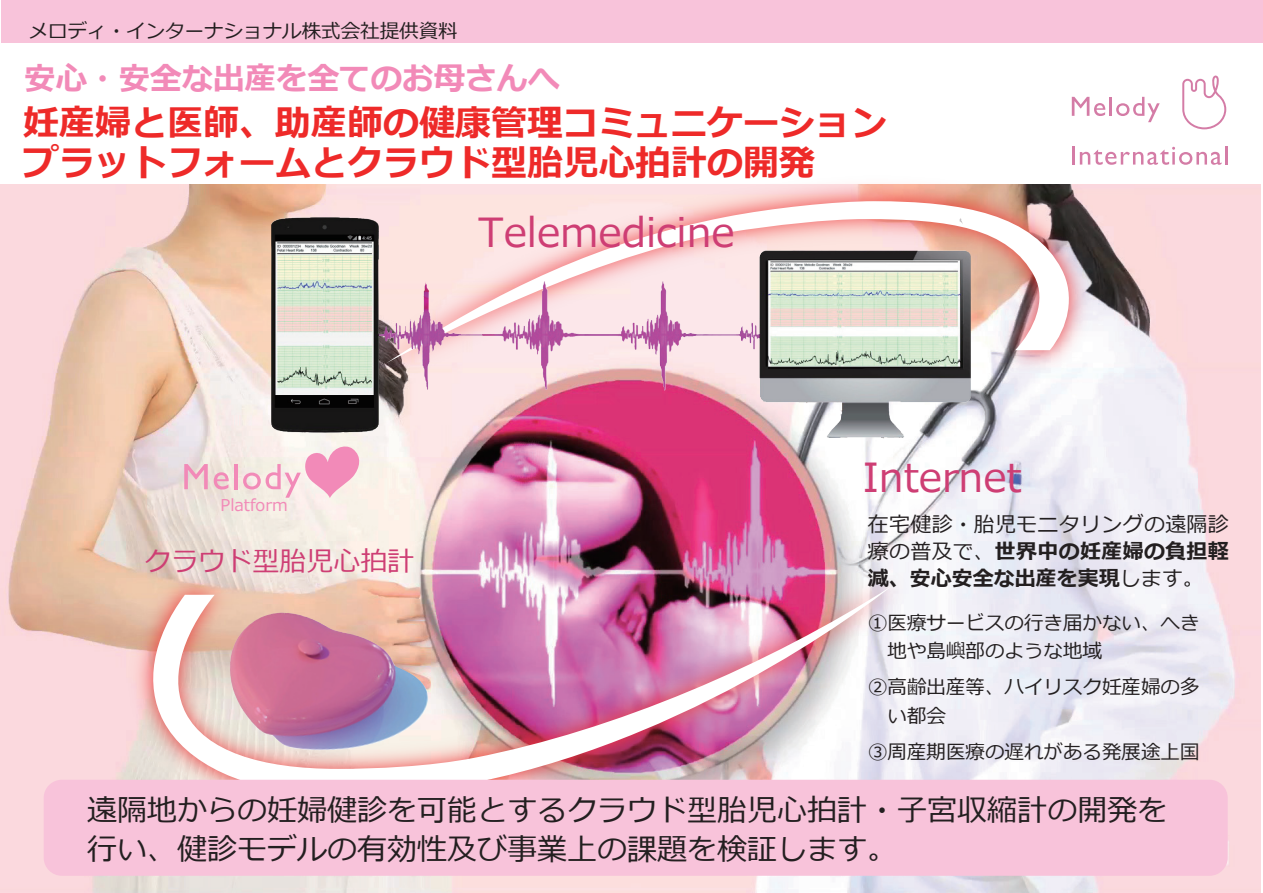
<style>
.page{position:relative;width:1263px;height:893px;background:#fff}
.page>*{position:absolute;margin:0;border:0;box-sizing:border-box;transform-origin:0 0}
.t1{font:40.05px "Meiryo";color:#ce3e74}
.t2{font:700 36px/40.5px "Meiryo";color:#ee2a29}
.t3{font:700 31.5px "Meiryo";color:#f28ab8}
.t4{font:30px/39px "Meiryo";color:#231f20}
.t5{font:27px "Meiryo";color:#ce3e74}
.t6{font:21px/27px "Meiryo";letter-spacing:.015em;color:#231f20;text-align:justify}
.t7{font:19.5px/28.5px "Meiryo";color:#231f20}
.t8{font:16.35px "Meiryo";color:#f28ab8}
.s1{font-weight:700;font-style:italic}
</style>
<div class="page">
<img style="left:1px;top:185px;width:1259px;height:708px">
<img style="left:125px;top:184px;width:972px;height:596px">
<svg style="left:386px;top:201px;width:689px;height:162px"></svg>
<img style="left:145px;top:586px;width:747px;height:194px">
<img style="left:230px;top:613px;width:44px;height:50px">
<svg style="left:1063px;top:75px;width:172px;height:118px"></svg>
<svg style="left:184px;top:464px;width:24px;height:25px"></svg>
<svg style="left:214px;top:472px;width:15px;height:17px"></svg>
<hr style="left:234px;top:464px;width:3px;height:25px;background:#f28ab8">
<svg style="left:243px;top:443px;width:119px;height:55px;background:#f5ced8"></svg>
<img style="left:272px;top:217px;width:699px;height:221px">
<div style="left:1px;top:0;width:1262px;height:43px;background:#f8c3da"></div>
<div style="left:44px;top:780px;width:1184px;height:96px;background:#f8c3da;border-radius:18px"></div>
<p class="t7" style="left:29px;top:18px;width:430px">メロディ・インターナショナル株式会社提供資料</p>
<h3 class="t3" style="left:24px;top:56px;width:537px">安心・安全な出産を全てのお母さんへ</h3>
<h2 class="t2" style="left:23px;top:104px;width:866px">妊産婦と医師、助産師の健康管理コミュニケーションプラットフォームとクラウド型胎児心拍計の開発</h2>
<h1 class="t1" style="left:478px;top:204px;width:258px">Telemedicine</h1>
<p class="t8" style="left:221px;top:493px;width:69px">Platform</p>
<h3 class="t5" style="left:144px;top:543px;width:272px">クラウド型胎児心拍計</h3>
<h1 class="t1" style="left:863px;top:450px;width:160px">Internet</h1>
<p class="t6" style="left:868px;top:512px;width:363px">在宅健診・胎児モニタリングの遠隔診療の普及で、<span class="s1">世界中の妊産婦の負担軽減、安心安全な出産を実現</span>します。</p>
<p class="t7" style="left:888px;top:609px;width:313px;text-indent:-20px">①医療サービスの行き届かない、へき地や島嶼部のような地域</p>
<p class="t7" style="left:888px;top:674px;width:313px;text-indent:-20px">②高齢出産等、ハイリスク妊産婦の多い都会</p>
<p class="t7" style="left:868px;top:738px;width:333px">③周産期医療の遅れがある発展途上国</p>
<h3 class="t4" style="left:87px;top:792px;width:1081px">遠隔地からの妊婦健診を可能とするクラウド型胎児心拍計・子宮収縮計の開発を行い、健診モデルの有効性及び事業上の課題を検証します。</h3>
</div>
